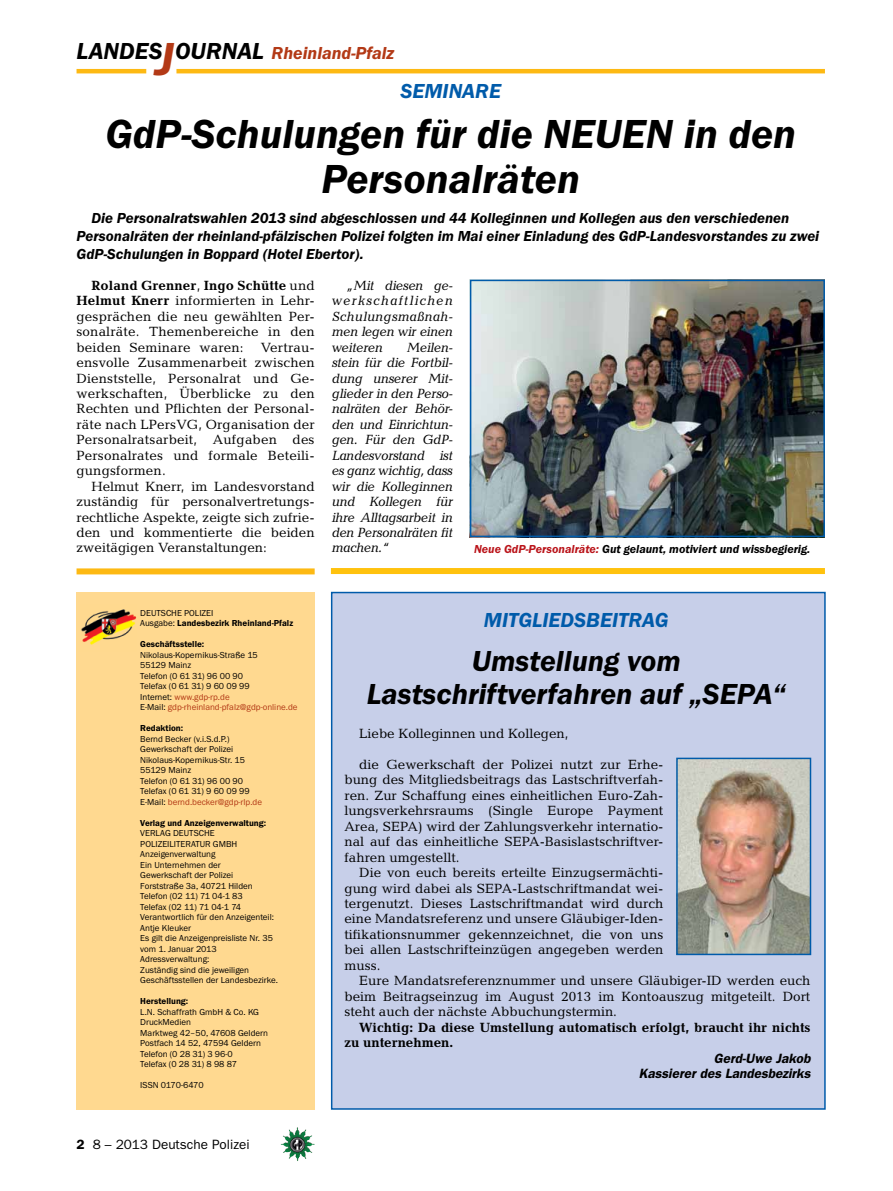
<style>
.page{position:relative;width:893px;height:1191px;background:#fff}
.page>*{position:absolute;margin:0;border:0;box-sizing:border-box;transform-origin:0 0}
.t1{font:italic 600 42px/45px "Franklin Gothic Itc T";color:#000;text-align:center}
.t2{font:italic 600 30px/33px "Franklin Gothic Itc T";color:#000;text-align:center}
.t3{font:italic 600 21px "Franklin Gothic Itc T";color:#005baa}
.t4{font:italic 600 18px "Franklin Gothic Itc T";color:#b33916}
.t5{font:italic 600 15px/18px "Franklin Gothic Itc T";color:#000}
.t6{font:13.5px/15.5px "Candida";color:#000;text-align:justify}
.t7{font:italic 13.5px/15.5px "Candida";letter-spacing:-.03em;color:#000;text-align:justify}
.t8{font:700 13.5px/15.5px "Candida";color:#000}
.t9{font:italic 600 13.5px/15.5px "Franklin Gothic";color:#000;text-align:right}
.t10{font:13.5px "Franklin Gothic";color:#000}
.t11{font:italic 600 12px "Franklin Gothic Itc T";color:#000}
.t12{font:9px/10.5px "Franklin Gothic Itc T";color:#000}
.t13{font:600 9px/10.5px "Franklin Gothic Itc T";color:#000}
.s1{font-size:24px;color:#000}
.s2{font-size:48px}
.s3{font-weight:700}
.s4{color:#ba141a}
.s5{font-weight:400}
.s6{color:#b33916}
.s7{font-weight:600}
</style>
<div class="page">
<hr style="left:77px;top:69px;width:69px;height:4px;background:#fdb913">
<hr style="left:176px;top:69px;width:649px;height:4px;background:#fdb913">
<img style="left:281px;top:1128px;width:16px;height:24px">
<div style="left:77px;top:592px;width:238px;height:518px;background:#ffd990"></div>
<img style="left:81px;top:609px;width:56px;height:36px">
<div style="left:331px;top:568px;width:494px;height:6px;background:#ffc20e"></div>
<img style="left:473px;top:283px;width:349px;height:251px">
<div style="left:470px;top:280px;width:355px;height:257px;border:2px solid #005baa"></div>
<div style="left:331px;top:592px;width:495px;height:517px;background:#c7cfe9;border:2px solid #005baa"></div>
<img style="left:679px;top:760px;width:129px;height:192px">
<div style="left:676px;top:757px;width:135px;height:198px;border:2px solid #005baa"></div>
<div style="left:77px;top:568px;width:238px;height:6px;background:#fdb913"></div>
<h3 class="t4" style="left:77px;top:42px;width:319px"><span class="s1">LANDES</span><span class="s2">J</span><span class="s1">OURNAL</span> Rheinland-Pfalz</h3>
<h3 class="t3" style="left:400px;top:79px;width:26px">Seminare</h3>
<h1 class="t1" style="left:105px;top:111px;width:692px">GdP-Schulungen für die NEUEN in den<br>Personalräten</h1>
<p class="t5" style="left:77px;top:208px;width:744px;text-indent:15px">Die Personalratswahlen 2013 sind abgeschlossen und 44 Kolleginnen und Kollegen aus den verschiedenen<br>Personalräten der rheinland-pfälzischen Polizei folgten im Mai einer Einladung des GdP-Landesvorstandes zu zwei<br>GdP-Schulungen in Boppard (Hotel Ebertor).</p>
<p class="t7" style="left:332px;top:277px;width:123px;text-indent:15px">„Mit diesen ge&shy;werkschaftlichen Schulungsmaßnah&shy;men legen wir einen weiteren</p>
<p class="t6" style="left:77px;top:277px;width:240px;text-indent:15px"><span class="s3">Roland Grenner</span>, <span class="s3">Ingo Schütte</span> und <span class="s3">Helmut Knerr</span> informierten in Lehr&shy;gesprächen die neu gewählten Per&shy;sonalräte. Themenbereiche in den beiden Seminare waren:</p>
<p class="t7" style="left:332px;top:339px;width:123px;text-indent:75px">Meilen&shy;stein für die Fortbil&shy;dung unserer Mit&shy;glieder in den Perso&shy;nalräten der Behör&shy;den und Einrichtun&shy;gen. Für den GdP-Landesvorstand ist es ganz wichtig, dass wir die Kolleginnen und Kollegen für ihre Alltagsarbeit in den Personalräten fit machen.“</p>
<p class="t6" style="left:77px;top:339px;width:240px;text-indent:184px">Vertrau&shy;ensvolle Zusammenarbeit zwischen Dienststelle, Personalrat und Ge&shy;werkschaften, Überblicke zu den Rechten und Pflichten der Personal&shy;räte nach LPersVG, Organisation der Personalratsarbeit, Aufgaben des Personalrates und formale Beteili&shy;gungsformen.</p>
<p class="t6" style="left:77px;top:478px;width:240px;text-indent:15px">Helmut Knerr, im Landesvorstand zuständig für personalvertretungs&shy;rechtliche Aspekte, zeigte sich zufrie&shy;den und kommentierte die beiden zweitägigen Veranstaltungen:</p>
<p class="t11" style="left:474px;top:541px;width:338px"><span class="s4">Neue GdP-Personalräte:</span> Gut gelaunt, motiviert und wissbegierig.</p>
<p class="t13" style="left:140px;top:607px;width:154px"><span class="s5">DEUTSCHE POLIZEI<br>Ausgabe:</span> Landesbezirk Rheinland-Pfalz</p>
<p class="t13" style="left:140px;top:638px;width:65px">Geschäftsstelle:</p>
<p class="t12" style="left:140px;top:649px;width:159px">Nikolaus-Kopernikus-Straße 15<br>55129 Mainz<br>Telefon (0 61 31) 96 00 90<br>Telefax (0 61 31) 9 60 09 99<br>Internet: <span class="s6">www.gdp-rp.de<br></span>E-Mail: <span class="s6">gdp-rheinland-pfalz@gdp-online.de</span></p>
<p class="t13" style="left:140px;top:722px;width:44px">Redaktion:</p>
<p class="t12" style="left:140px;top:733px;width:123px">Bernd Becker (v.i.S.d.P.)<br>Gewerkschaft der Polizei<br>Nikolaus-Kopernikus-Str. 15<br>55129 Mainz<br>Telefon (0 61 31) 96 00 90<br>Telefax (0 61 31) 9 60 09 99<br>E-Mail: <span class="s6">bernd.becker@gdp-rlp.de</span></p>
<p class="t13" style="left:140px;top:817px;width:127px">Verlag und Anzeigenverwaltung:</p>
<p class="t12" style="left:140px;top:827px;width:139px">VERLAG DEUTSCHE<br>POLIZEILITERATUR GMBH<br>Anzeigenverwaltung<br>Ein Unternehmen der<br>Gewerkschaft der Polizei<br>Forststraße 3a, 40721 Hilden<br>Telefon (02 11) 71 04-1 83<br>Telefax (02 11) 71 04-1 74<br>Verantwortlich für den Anzeigenteil:<br>Antje Kleuker<br>Es gilt die Anzeigenpreisliste Nr. 35 vom 1. Januar 2013<br>Adressverwaltung:<br>Zuständig sind die jeweiligen<br>Geschäftsstellen der Landesbezirke.</p>
<p class="t13" style="left:140px;top:996px;width:50px">Herstellung:</p>
<p class="t12" style="left:140px;top:1006px;width:129px">L.N. Schaffrath GmbH &amp; Co. KG<br>DruckMedien<br>Marktweg 42–50, 47608 Geldern<br>Postfach 14 52, 47594 Geldern<br>Telefon (0 28 31) 3 96-0<br>Telefax (0 28 31) 8 98 87</p>
<p class="t12" style="left:140px;top:1080px;width:65px">ISSN 0170-6470</p>
<p class="t10" style="left:77px;top:1136px;width:175px"><span class="s7">2</span> 8 – 2013 Deutsche Polizei</p>
<h3 class="t3" style="left:484px;top:608px;width:186px">MITGLIEDSBEITRAG</h3>
<h2 class="t2" style="left:367px;top:644px;width:420px">Umstellung vom<br>Lastschriftverfahren auf „SEPA“</h2>
<p class="t6" style="left:359px;top:725px;width:211px">Liebe Kolleginnen und Kollegen,</p>
<p class="t6" style="left:344px;top:756px;width:321px;text-indent:15px">die Gewerkschaft der Polizei nutzt zur Erhe&shy;bung des Mitgliedsbeitrags das Lastschriftverfah&shy;ren. Zur Schaffung eines einheitlichen Euro-Zah&shy;lungsverkehrsraums (Single Europe Payment Area, SEPA) wird der Zahlungsverkehr internatio&shy;nal auf das einheitliche SEPA-Basislastschriftver&shy;fahren umgestellt.</p>
<p class="t6" style="left:344px;top:865px;width:321px;text-indent:15px">Die von euch bereits erteilte Einzugsermächti&shy;gung wird dabei als SEPA-Lastschriftmandat wei&shy;tergenutzt. Dieses Lastschriftmandat wird durch eine Mandatsreferenz und unsere Gläubiger-Iden&shy;tifikationsnummer gekennzeichnet, die von uns bei allen Lastschrifteinzügen angegeben werden muss.</p>
<p class="t6" style="left:344px;top:973px;width:468px;text-indent:15px">Eure Mandatsreferenznummer und unsere Gläubiger-ID werden euch beim Beitragseinzug im August 2013 im Kontoauszug mitgeteilt. Dort steht auch der nächste Abbuchungstermin.</p>
<p class="t8" style="left:344px;top:1019px;width:468px;text-indent:15px">Wichtig: Da diese Umstellung automatisch erfolgt, braucht ihr nichts zu unternehmen.</p>
<p class="t9" style="left:639px;top:1050px;width:173px">Gerd-Uwe Jakob<br>Kassierer des Landesbezirks</p>
</div>
